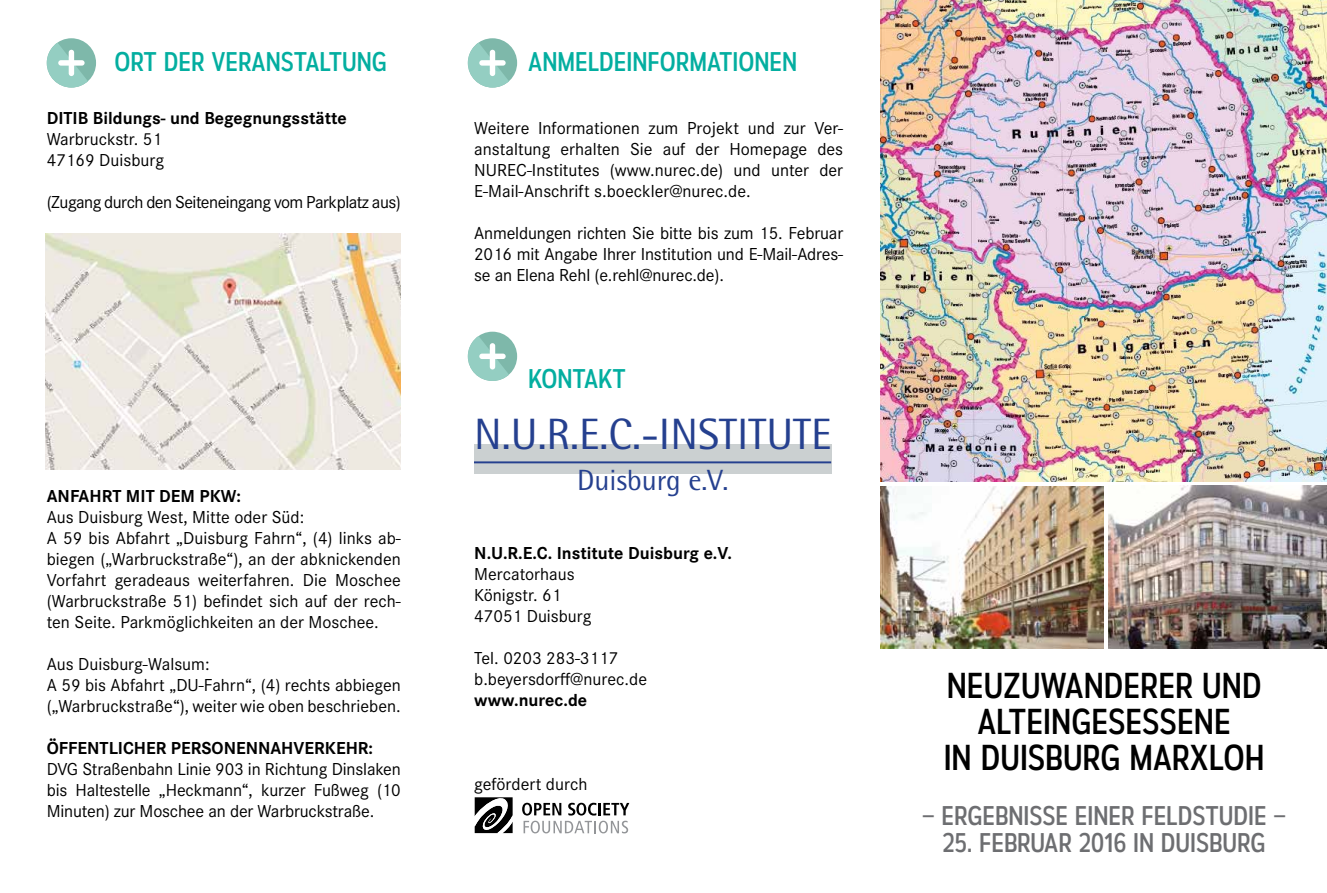
<style>
.page{position:relative;width:1327px;height:893px;background:#fff}
.page>*{position:absolute;margin:0;border:0;box-sizing:border-box;transform-origin:0 0}
.t1{font:43.8px "Rotis Semi Sans";color:#25408f}
.t2{font:36px/36px "Autoradiographic Rg";color:#000;text-align:center}
.t3{font:29.25px "Rotis Semi Sans";color:#25408f}
.t4{font:27px "Autoradiographic Rg";color:#6d6e71}
.t5{font:27px "Autoradiographic Rg";color:#03aea0}
.t6{font:18px/21px "Corporate S";color:#000}
.t7{font:700 18px "Corporate S";color:#000}
.t8{font:18px "Corporate S";letter-spacing:-.03em;color:#000}
</style>
<div class="page">
<div style="left:47px;top:38px;width:49px;height:50px;background:#7eb8aa;border-radius:50%"></div>
<svg style="left:47px;top:43px;width:41px;height:45px"></svg>
<div style="left:58px;top:60px;width:27px;height:6px;background:#fff;border-radius:3px"></div>
<div style="left:69px;top:50px;width:5px;height:26px;background:#fff;border-radius:3px"></div>
<div style="left:468px;top:38px;width:49px;height:50px;background:#7eb8aa;border-radius:50%"></div>
<svg style="left:468px;top:43px;width:41px;height:45px"></svg>
<div style="left:479px;top:60px;width:27px;height:6px;background:#fff;border-radius:3px"></div>
<div style="left:490px;top:50px;width:5px;height:26px;background:#fff;border-radius:3px"></div>
<img style="left:46px;top:234px;width:355px;height:236px">
<svg style="left:523px;top:821px;width:105px;height:12px"></svg>
<svg style="left:522px;top:803px;width:39px;height:12px"></svg>
<svg style="left:568px;top:803px;width:61px;height:12px"></svg>
<svg style="left:475px;top:797px;width:37px;height:36px"></svg>
<div style="left:468px;top:332px;width:49px;height:49px;background:#7eb8aa;border-radius:50%"></div>
<svg style="left:468px;top:336px;width:41px;height:45px"></svg>
<div style="left:479px;top:354px;width:27px;height:5px;background:#fff;border-radius:3px"></div>
<div style="left:490px;top:343px;width:5px;height:26px;background:#fff;border-radius:3px"></div>
<div style="left:474px;top:444px;width:357px;height:29px;background:#cbd0d1"></div>
<hr style="left:474px;top:461px;width:357px;height:2px;background:#25408f">
<img style="left:880px;top:0;width:447px;height:481px">
<img style="left:1108px;top:486px;width:219px;height:162px">
<img style="left:880px;top:487px;width:223px;height:161px">
<h3 class="t5" style="left:114px;top:46px;width:274px">ORT DER VERANSTALTUNG</h3>
<p class="t7" style="left:47px;top:108px;width:301px">DITIB Bildungs- und Begegnungsstätte</p>
<p class="t6" style="left:47px;top:129px;width:119px">Warbruckstr. 51<br>47169 Duisburg</p>
<p class="t8" style="left:47px;top:192px;width:355px">(Zugang durch den Seiteneingang vom Parkplatz aus)</p>
<p class="t7" style="left:47px;top:486px;width:196px">An fahrt mit dem PKW:</p>
<p class="t6" style="left:47px;top:507px;width:356px">Aus Duisburg West, Mitte oder Süd:<br>A 59 bis Abfahrt „Duisburg Fahrn“, (4) links ab&shy;biegen („Warbruckstraße“), an der abknickenden Vorfahrt geradeaus weiterfahren. Die Moschee (Warbruckstraße 51) befindet sich auf der rech&shy;ten Seite. Parkmöglichkeiten an der Moschee.</p>
<p class="t6" style="left:47px;top:654px;width:356px">Aus Duisburg-Walsum:<br>A 59 bis Abfahrt „DU-Fahrn“, (4) rechts abbiegen („Warbruckstraße“), weiter wie oben beschrieben.</p>
<p class="t7" style="left:47px;top:738px;width:190px">Öffentlicher Personenna</p>
<p class="t7" style="left:281px;top:738px;width:24px">hverke</p>
<p class="t7" style="left:346px;top:738px;width:29px">hr:</p>
<p class="t6" style="left:47px;top:759px;width:356px;text-align:justify">DVG Straßenbahn Linie 903 in Richtung Dinslaken bis Haltestelle „Heckmann“, kurzer Fußweg (10<br>Minuten) zur Moschee an der Warbruckstraße.</p>
<h3 class="t5" style="left:528px;top:46px;width:271px">ANMELDEINFORMATIONEN</h3>
<p class="t6" style="left:474px;top:117px;width:370px;text-align:justify">Weitere Informationen zum Projekt und zur Ver&shy;anstaltung erhalten Sie auf der Homepage des NUREC-Institutes (www.nurec.de) und unter der E-Mail-Anschrift s.boeckler@nurec.de.</p>
<p class="t6" style="left:474px;top:222px;width:370px;text-align:justify">Anmeldungen richten Sie bitte bis zum 15. Februar 2016 mit Angabe Ihrer Institution und E-Mail-Adres&shy;se an Elena Rehl (e.rehl@nurec.de).</p>
<h3 class="t5" style="left:528px;top:362px;width:99px">KONTAKT</h3>
<h1 class="t1" style="left:474px;top:409px;width:359px">N.U.R.E.C.-INSTITUTE</h1>
<h3 class="t3" style="left:577px;top:463px;width:153px">DUISBURG E.V.</h3>
<p class="t7" style="left:474px;top:543px;width:259px">N.U.R.E.C. Institute Duisburg e.V.</p>
<p class="t6" style="left:474px;top:564px;width:119px">Mercatorhaus<br>Königstr. 61<br>47051 Duisburg</p>
<p class="t6" style="left:474px;top:648px;width:174px">Tel. 0203 283-3117 b.beyersdorff@nurec.de</p>
<p class="t7" style="left:474px;top:690px;width:114px">www.nurec.de</p>
<p class="t6" style="left:474px;top:774px;width:115px">gefördert durch</p>
<h2 class="t2" style="left:943px;top:668px;width:322px">NEUZUWANDERER UND<br>ALTEINGESESSENE<br>IN DUISBURG MARXLOH</h2>
<h3 class="t4" style="left:922px;top:800px;width:365px">– ERGEBNISSE EINER FELDSTUDIE –</h3>
<h3 class="t4" style="left:942px;top:827px;width:324px">25. FEBRUAR 2016 IN DUISBURG</h3>
</div>
